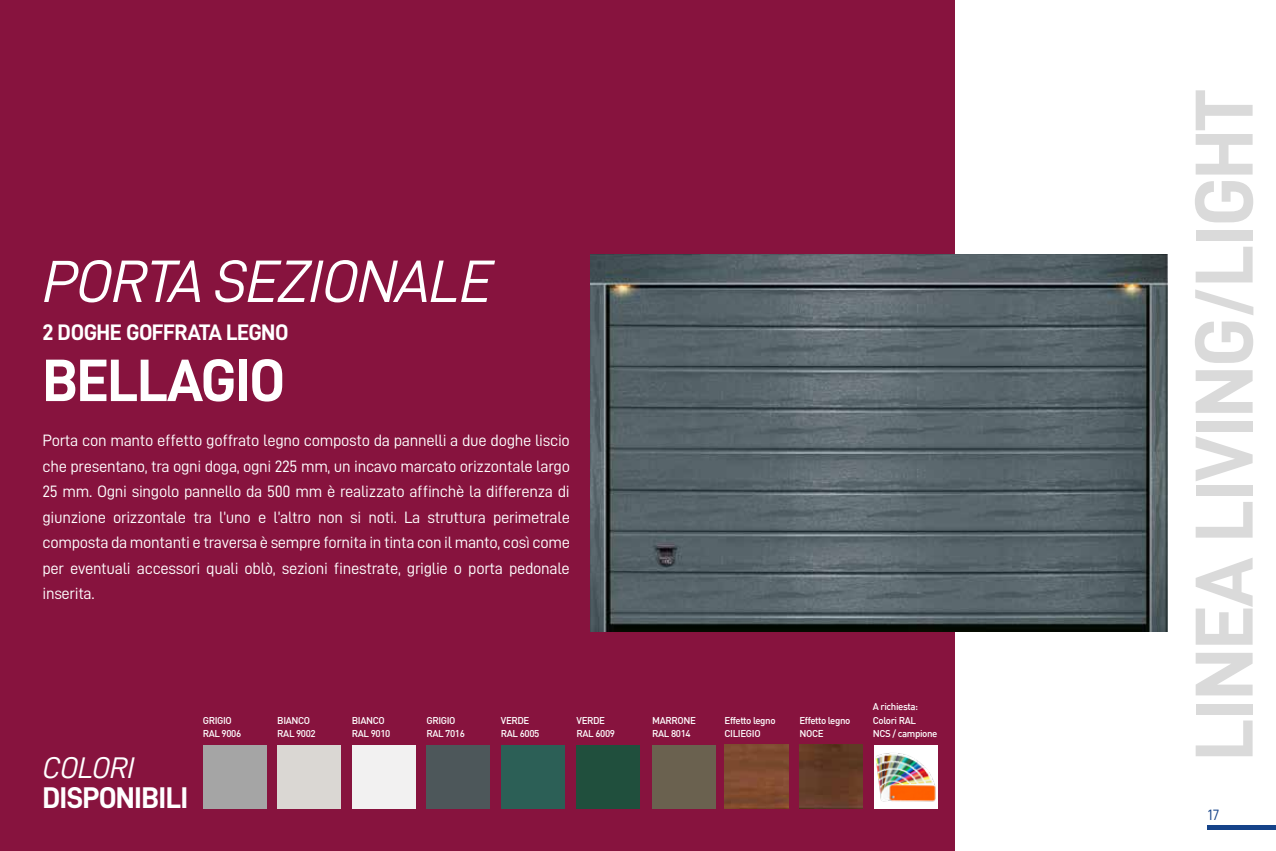
<style>
.page{position:relative;width:1276px;height:851px;background:#fff}
.page>*{position:absolute;margin:0;border:0;box-sizing:border-box;transform-origin:0 0}
.t1{font:82.5px "D DIN Bold";letter-spacing:-.02em;color:#dadada}
.t2{font:60px "D DIN Italic";letter-spacing:-.02em;color:#fff}
.t3{font:60px "D DIN Bold";letter-spacing:-.02em;color:#fff}
.t4{font:30px "D DIN Bold";letter-spacing:-.025em;color:#fff}
.t5{font:30px "D DIN Italic";letter-spacing:-.02em;color:#fff}
.t6{font:22.5px "D DIN Bold";letter-spacing:-.03em;color:#fff}
.t7{font:16.5px/25.5px "D DIN";letter-spacing:-.02em;color:#fff;text-align:justify}
.t8{font:15px "D DIN";color:#154389}
.t9{font:500 9.75px/13.5px "DIN";letter-spacing:-.04em;color:#fff}
</style>
<div class="page">
<div style="left:0;top:0;width:954px;height:850px;background:#87133e"></div>
<img style="left:590px;top:254px;width:577px;height:377px">
<div style="left:277px;top:744px;width:64px;height:64px;background:#dad7d3"></div>
<div style="left:501px;top:744px;width:64px;height:64px;background:#2c5f56"></div>
<div style="left:652px;top:744px;width:64px;height:64px;background:#6a614f"></div>
<div style="left:426px;top:744px;width:64px;height:64px;background:#4d575a"></div>
<div style="left:576px;top:744px;width:64px;height:64px;background:#204f3d"></div>
<img style="left:724px;top:744px;width:64px;height:64px">
<img style="left:799px;top:744px;width:64px;height:64px">
<div style="left:873px;top:744px;width:64px;height:64px;background:#fff"></div>
<img style="left:873px;top:746px;width:63px;height:62px">
<div style="left:203px;top:744px;width:63px;height:64px;background:#a5a5a5"></div>
<div style="left:352px;top:744px;width:64px;height:64px;background:#f2f1f1"></div>
<hr style="left:1208px;top:825px;width:68px;height:4px;background:#154389">
<h2 class="t2" style="left:43px;top:248px;width:452px">PORTA SEZIONALE</h2>
<h3 class="t6" style="left:43px;top:319px;width:247px">2 DOGHE GOFFRATA LEGNO</h3>
<h2 class="t3" style="left:43px;top:347px;width:244px">BELLAGIO</h2>
<p class="t7" style="left:43px;top:427px;width:529px">Porta con manto effetto goffrato legno composto da pannelli a due doghe liscio che presentano, tra ogni doga, ogni 225 mm, un incavo marcato orizzontale largo 25 mm. Ogni singolo pannello da 500 mm è realizzato affinchè la differenza di giunzione orizzontale tra l’uno e l’altro non si noti. La struttura perimetrale composta da montanti e traversa è sempre fornita in tinta con il manto, così come per eventuali accessori quali oblò, sezioni finestrate, griglie o porta pedonale inserita.</p>
<h3 class="t5" style="left:43px;top:751px;width:94px">COLORI</h3>
<h3 class="t4" style="left:43px;top:781px;width:147px">DISPONIBILI</h3>
<p class="t9" style="left:203px;top:712px;width:40px">GRIGIO<br>RAL 9006</p>
<p class="t9" style="left:352px;top:712px;width:40px">BIANCO<br>RAL 9010</p>
<p class="t9" style="left:277px;top:712px;width:40px">BIANCO<br>RAL 9002</p>
<p class="t9" style="left:501px;top:712px;width:40px">VERDE<br>RAL 6005</p>
<p class="t9" style="left:652px;top:712px;width:45px">MARRONE<br>RAL 8014</p>
<p class="t9" style="left:426px;top:712px;width:40px">GRIGIO<br>RAL 7016</p>
<p class="t9" style="left:576px;top:712px;width:40px">VERDE<br>RAL 6009</p>
<p class="t9" style="left:724px;top:712px;width:53px">Effetto legno<br>CILIEGIO</p>
<p class="t9" style="left:799px;top:712px;width:53px">Effetto legno<br>NOCE</p>
<p class="t9" style="left:873px;top:699px;width:66px">A richiesta:<br>Colori RAL<br>NCS / campione</p>
<h1 class="t1" style="left:1178px;top:761px;width:672px;rotate:-90deg">LINEA LIVING/LIGHT</h1>
<p class="t8" style="left:1208px;top:806px;width:13px">17</p>
</div>
